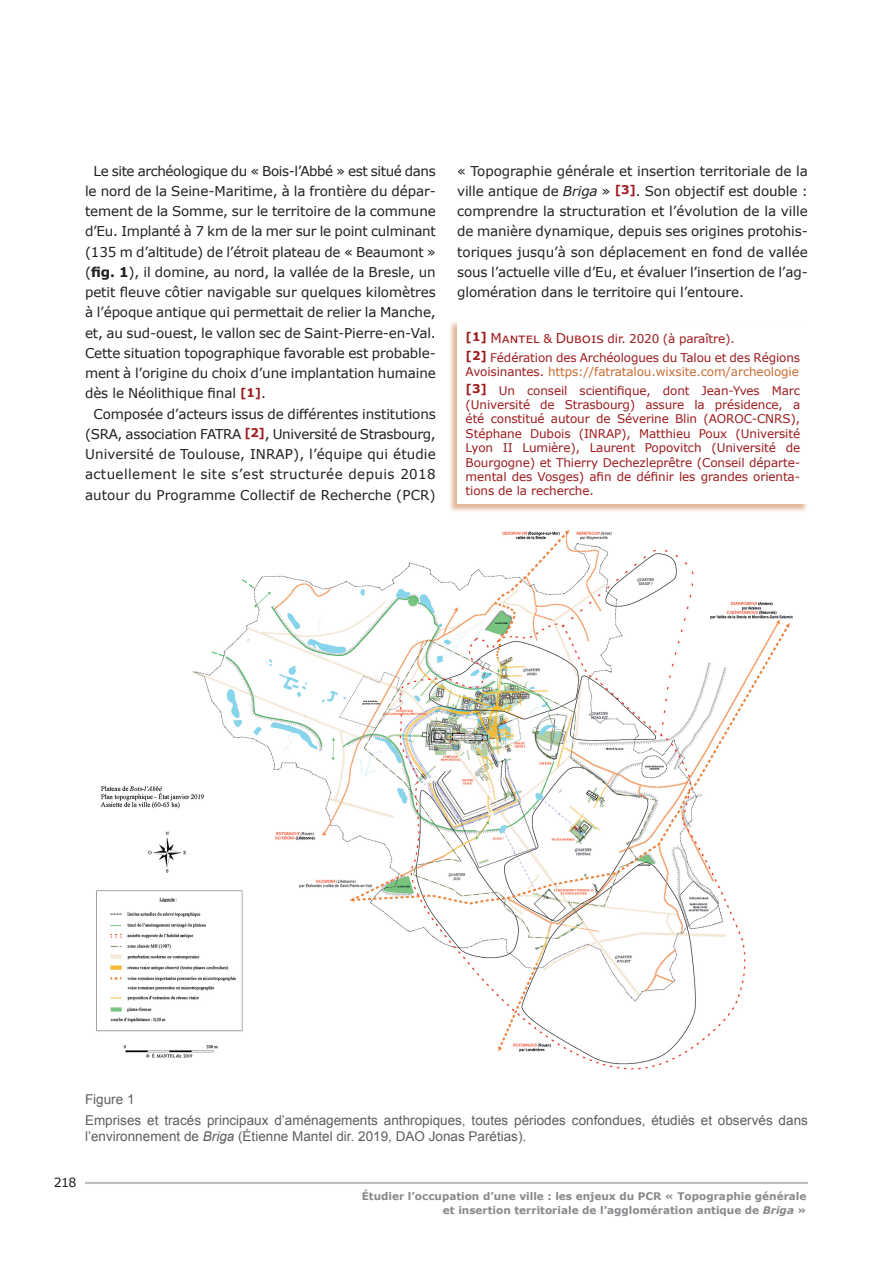
<style>
.page{position:relative;width:893px;height:1263px;background:#fff}
.page>*{position:absolute;margin:0;border:0;box-sizing:border-box;transform-origin:0 0}
.t1{font:13.5px/20.2px "Verdana";letter-spacing:-.005em;color:#231f20;text-align:justify}
.t2{font:13.5px/20.7px "Arial";color:#5b5f60}
.t3{font:12.6px "Verdana";color:#231f20}
.t4{font:12px/14.4px "Verdana";letter-spacing:-.01em;color:#9d1b1e}
.t5{font:700 10.5px/13.5px "Verdana";color:#87898c;text-align:right}
.s1{font-weight:700}
.s2{font-weight:700;font-size:12px;color:#9d1b1e}
.s3{font-style:italic}
.s4{font-size:13.5px}
.s5{color:#c86c33}
</style>
<div class="page">
<hr style="left:85px;top:1182px;width:723px;height:2px;background:#bcbdc0">
<img style="left:96px;top:530px;width:697px;height:540px">
<div style="left:448px;top:321px;width:361px;height:192px;background:#c86c33;opacity:.5"></div>
<div style="left:457px;top:321px;width:352px;height:183px;background:#fff"></div>
<p class="t1" style="left:85px;top:160px;width:352px;text-indent:9px">Le site archéologique du « Bois-l’Abbé » est situé dans le nord de la Seine-Maritime, à la frontière du dépar&shy;tement de la Somme, sur le territoire de la commune d’Eu. Implanté à 7 km de la mer sur le point culminant (135 m d’altitude) de l’étroit plateau de « Beaumont » (<span class="s1">fig. 1</span>), il domine, au nord, la vallée de la Bresle, un petit fleuve côtier navigable sur quelques kilomètres à l’époque antique qui permettait de relier la Manche, et, au sud-ouest, le vallon sec de Saint-Pierre-en-Val.<br>Cette situation topographique favorable est probable&shy;ment à l’origine du choix d’une implantation humaine dès le Néolithique final <span class="s2">[1]</span>.</p>
<p class="t1" style="left:85px;top:403px;width:352px;text-indent:9px">Composée d’acteurs issus de différentes institutions (SRA, association FATRA <span class="s2">[2]</span>, Université de Strasbourg, Université de Toulouse, INRAP), l’équipe qui étudie actuellement le site s’est structurée depuis 2018 autour du Programme Collectif de Recherche (PCR)</p>
<p class="t1" style="left:457px;top:160px;width:352px">« Topographie générale et insertion territoriale de la ville antique de <span class="s3">Briga</span> » <span class="s2">[3]</span>. Son objectif est double : comprendre la structuration et l’évolution de la ville de manière dynamique, depuis ses origines protohis&shy;toriques jusqu’à son déplacement en fond de vallée sous l’actuelle ville d’Eu, et évaluer l’insertion de l’ag&shy;glomération dans le territoire qui l’entoure.</p>
<p class="t4" style="left:466px;top:329px;width:336px;line-height:18.6px"><span class="s1">[1]</span> <span class="s4">Mantel</span> &amp; <span class="s4">Dubois</span> dir. 2020 (à paraître).<br><span class="s1">[2]</span> Fédération des Archéologues du Talou et des Régions</p>
<p class="t4" style="left:466px;top:362px;width:336px;line-height:18.6px">Avoisinantes. <span class="s5">https://fatratalou.wixsite.com/archeologie </span><span class="s1">[3]</span> Un conseil scientifique, dont Jean-Yves Marc</p>
<p class="t4" style="left:466px;top:397px;width:336px;text-align:justify">(Université de Strasbourg) assure la présidence, a été constitué autour de Séverine Blin (AOROC-CNRS), Stéphane Dubois (INRAP), Matthieu Poux (Université Lyon II Lumière), Laurent Popovitch (Université de Bourgogne) et Thierry Dechezleprêtre (Conseil départe&shy;mental des Vosges) afin de définir les grandes orienta&shy;tions de la recherche.</p>
<p class="t2" style="left:85px;top:1089px;width:724px">Figure 1<br>Emprises et tracés principaux d’aménagements anthropiques, toutes périodes confondues, étudiés et observés dans</p>
<p class="t2" style="left:85px;top:1126px;width:443px">l’environnement de <span class="s3">Briga</span> (Étienne Mantel dir. 2019, DAO Jonas Parétias).</p>
<p class="t3" style="left:54px;top:1173px;width:24px">218</p>
<p class="t5" style="left:362px;top:1189px;width:446px">Étudier l’occupation d’une ville : les enjeux du PCR « Topographie générale et insertion territoriale de l’agglomération antique de <span class="s3">Briga</span> »</p>
</div>
